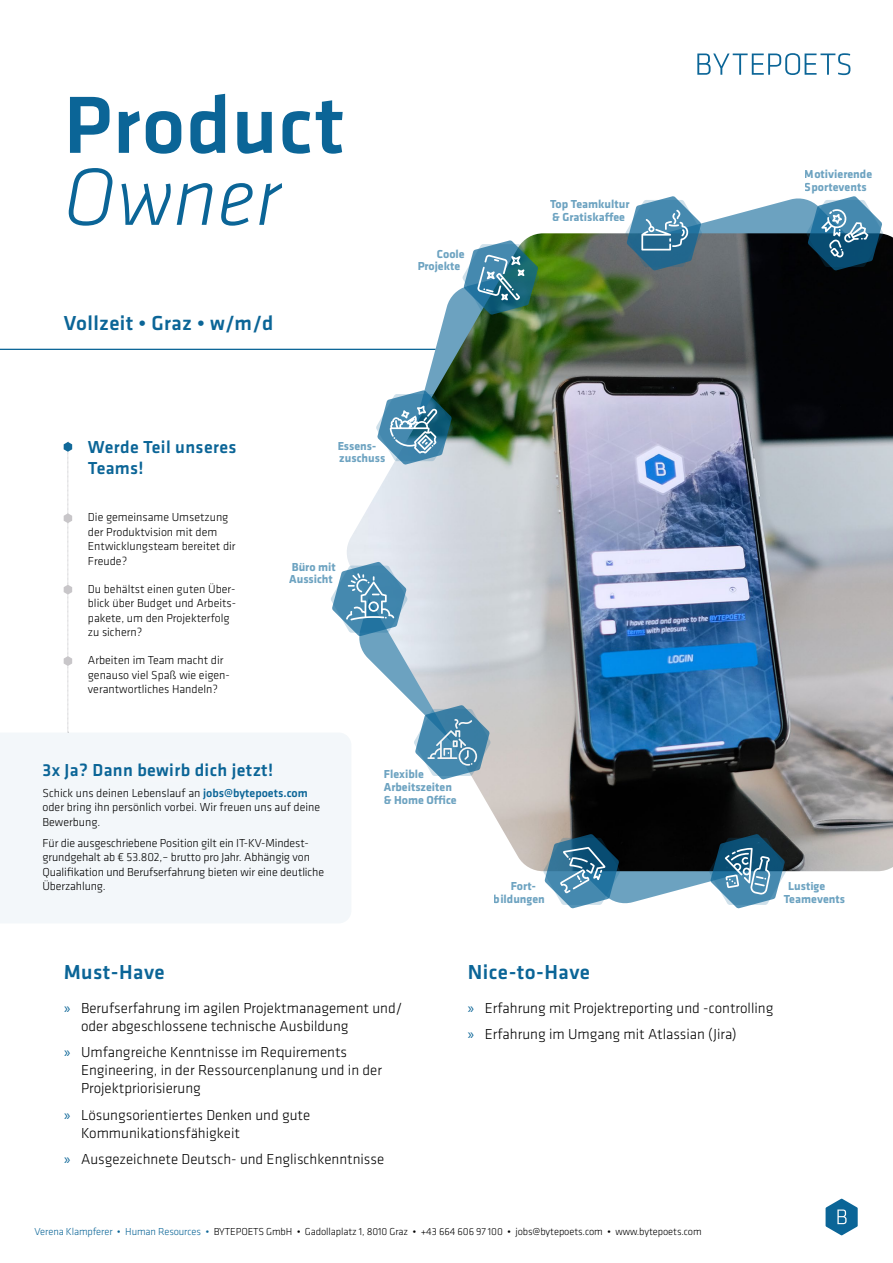
<style>
.page{position:relative;width:893px;height:1263px;background:#fff}
.page>*{position:absolute;margin:0;border:0;box-sizing:border-box;transform-origin:0 0}
.t1{font:500 84px "Klavika";letter-spacing:.01em;color:#0b6597}
.t2{font:italic 300 84px "Klavika";letter-spacing:.01em;color:#0b6597}
.t3{font:500 21px "Klavika";letter-spacing:.02em;color:#0b6597}
.t4{font:500 18px/21px "Klavika";letter-spacing:.02em;color:#0b6597}
.t5{font:300 15px/18px "Klavika";color:#000}
.t6{font:300 12px/14.4px "Klavika";color:#000}
.t7{font:700 12px/12.8px "Klavika";color:#0b6597}
.t8{font:300 10.5px "Klavika";letter-spacing:-.01em;color:#000}
.s1{font-weight:500;color:#0b6597}
.s2{font-family:"Myriad Pro";font-weight:400;color:#0b6597}
.s3{color:#0b6597}
</style>
<div class="page">
<svg style="left:541px;top:198px;width:339px;height:706px"></svg>
<div style="left:0;top:733px;width:351px;height:190px;background:#f3f7fa"></div>
<svg style="left:826px;top:1198px;width:32px;height:37px"></svg>
<hr style="left:0;top:349px;width:436px;height:1px;background:#0b6597">
<svg style="left:64px;top:512px;width:8px;height:214px"></svg>
<svg style="left:697px;top:53px;width:153px;height:22px"></svg>
<div style="left:9px;top:726px;width:298px;height:88px;background:#f3f7fa"></div>
<img style="left:347px;top:233px;width:546px;height:638px">
<svg style="left:463px;top:240px;width:76px;height:75px"></svg>
<svg style="left:709px;top:834px;width:77px;height:74px"></svg>
<svg style="left:625px;top:196px;width:77px;height:75px"></svg>
<svg style="left:331px;top:562px;width:76px;height:74px"></svg>
<svg style="left:807px;top:196px;width:76px;height:75px"></svg>
<svg style="left:543px;top:834px;width:77px;height:74px"></svg>
<svg style="left:414px;top:705px;width:77px;height:74px"></svg>
<svg style="left:376px;top:390px;width:77px;height:75px"></svg>
<h1 class="t1" style="left:64px;top:68px;width:282px">Product</h1>
<h1 class="t2" style="left:64px;top:146px;width:219px">Owner</h1>
<h2 class="t3" style="left:64px;top:309px;width:211px">Vollzeit • Graz • w/m/d</h2>
<p class="t7" style="left:417px;top:247px;width:49px;text-indent:20px">Coole<br>Projekte</p>
<p class="t7" style="left:550px;top:197px;width:81px">Top Teamkultur &amp; Gratiskaffee</p>
<p class="t7" style="left:805px;top:168px;width:69px">Motivierende<br>Sportevents</p>
<h3 class="t4" style="left:88px;top:436px;width:150px">Werde Teil unseres<br>Teams!</h3>
<p class="t6" style="left:88px;top:510px;width:149px">Die gemeinsame Umsetzung der Produktvision mit dem<br>Entwicklungsteam bereitet dir<br>Freude?</p>
<p class="t6" style="left:88px;top:581px;width:150px">Du behältst einen guten Über&shy;blick über Budget und Arbeits&shy;pakete, um den Projekterfolg zu sichern?</p>
<p class="t6" style="left:88px;top:653px;width:143px">Arbeiten im Team macht dir genauso viel Spaß wie eigen&shy;verantwortliches Handeln?</p>
<p class="t7" style="left:338px;top:439px;width:49px">Essens&shy;zuschuss</p>
<p class="t7" style="left:289px;top:560px;width:48px">Büro mit<br>Aussicht</p>
<h3 class="t4" style="left:43px;top:759px;width:232px">3x Ja? Dann bewirb dich jetzt!</h3>
<p class="t6" style="left:43px;top:785px;width:279px">Schick uns deinen Lebenslauf an <span class="s1">jobs@bytepoets.com </span>oder bring ihn persönlich vorbei. Wir freuen uns auf deine<br>Bewerbung.</p>
<p class="t6" style="left:43px;top:836px;width:283px">Für die ausgeschriebene Position gilt ein IT-KV-Mindest&shy;grundgehalt ab € 53.802,– brutto pro Jahr. Abhängig von Qualifikation und Berufserfahrung bieten wir eine deutliche Überzahlung.</p>
<p class="t7" style="left:384px;top:767px;width:74px">Flexible<br>Arbeitszeiten &amp; Home Office</p>
<p class="t7" style="left:494px;top:879px;width:53px;text-indent:17px">Fort&shy;bildungen</p>
<p class="t7" style="left:784px;top:879px;width:63px;text-indent:4px">Lustige<br>Teamevents</p>
<h2 class="t3" style="left:64px;top:958px;width:102px">Must-Have</h2>
<h2 class="t3" style="left:468px;top:958px;width:124px">Nice-to-Have</h2>
<p class="t5" style="left:81px;top:998px;width:323px;text-indent:-17px"><span class="s2">»</span> Berufserfahrung im agilen Projektmanagement und/ oder abgeschlossene technische Ausbildung</p>
<p class="t5" style="left:81px;top:1043px;width:302px;text-indent:-17px"><span class="s2">»</span> Umfangreiche Kenntnisse im Requirements<br>Engineering, in der Ressourcenplanung und in der<br>Projektpriorisierung</p>
<p class="t5" style="left:81px;top:1105px;width:231px;text-indent:-17px"><span class="s2">»</span> Lösungsorientiertes Denken und gute<br>Kommunikationsfähigkeit</p>
<p class="t5" style="left:64px;top:1150px;width:322px"><span class="s2">»</span> Ausgezeichnete Deutsch- und Englischkenntnisse</p>
<p class="t5" style="left:468px;top:994px;width:307px;line-height:26.5px"><span class="s2">»</span> Erfahrung mit Projektreporting und -controlling <span class="s2">»</span> Erfahrung im Umgang mit Atlassian (Jira)</p>
<p class="t8" style="left:35px;top:1225px;width:668px"><span class="s3">Verena Klampferer • Human Resources •</span> BYTEPOETS GmbH • Gadollaplatz 1, 8010 Graz • +43 664 606 97 100 • jobs@bytepoets.com • www.bytepoets.com</p>
</div>
